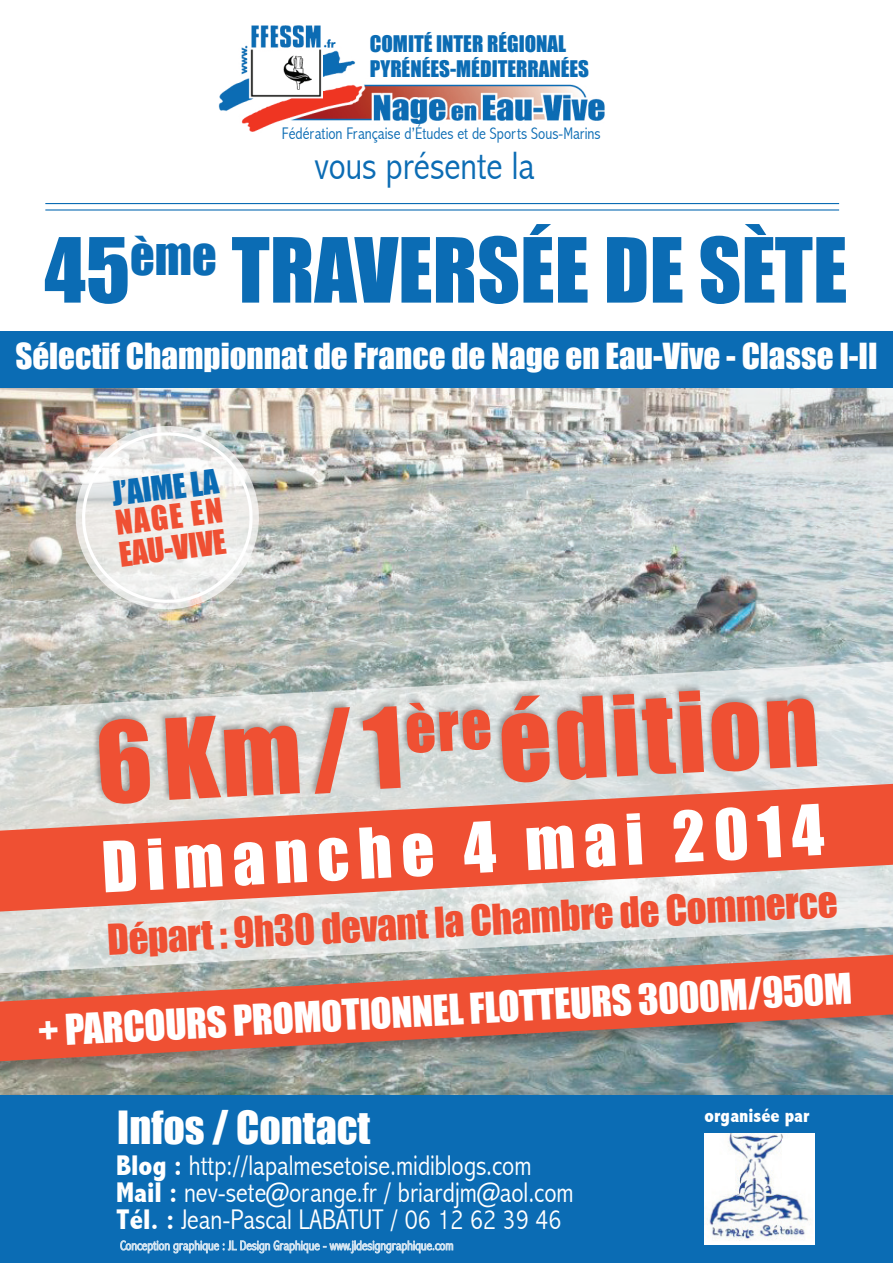
<style>
.page{position:relative;width:893px;height:1263px;background:#fff}
.page>*{position:absolute;margin:0;border:0;box-sizing:border-box;transform-origin:0 0}
.t1{font:103.2px "Impact";color:#ef5033}
.t2{font:82.95px "Impact";color:#0b6cb4}
.t3{font:64.8px "Impact";color:#fff}
.t4{font:42px "Impact";color:#fff}
.t5{font:300 condensed 39.6px "Abadi";color:#0b6cb4}
.t6{font:39px "Impact";color:#fff}
.t7{font:39px "Impact";color:#ef5033}
.t8{font:33px "Impact";color:#fff}
.t9{font:31.2px/31.3px "Impact";color:#ef5033}
.t10{font:31.2px "Impact";color:#0b6cb4}
.t11{font:300 condensed 28.5px/27px "Abadi";color:#fff}
.t12{font:21px/25.2px "Impact";color:#0b6cb4}
.t13{font:800 condensed 19.5px "Abadi";color:#fff}
.t14{font:300 condensed 16.8px "Abadi";color:#0b6cb4}
.s1{font-weight:800}
</style>
<div class="page">
<img style="left:0;top:1079px;width:893px;height:16px">
<img style="left:0;top:388px;width:893px;height:271px">
<div style="left:0;top:1095px;width:893px;height:168px;background:#0b6cb4"></div>
<svg style="left:0;top:659px;width:893px;height:294px"></svg>
<svg style="left:0;top:784px;width:893px;height:127px;fill:#ef5033"></svg>
<div style="left:0;top:953px;width:893px;height:126px;background:#231f20;opacity:.35"></div>
<svg style="left:0;top:955px;width:893px;height:106px;fill:#ef5033"></svg>
<div style="left:92px;top:682px;width:727px;height:123px;background:#231f20;opacity:.33"></div>
<img style="left:218px;top:25px;width:387px;height:107px">
<div style="left:370px;top:36px;width:275px;height:46px;background:#fff"></div>
<div style="left:282px;top:127px;width:331px;height:21px;background:#fff"></div>
<img style="left:704px;top:1134px;width:111px;height:110px">
<hr style="left:45px;top:209px;width:794px;height:2px;background:#0b6cb4">
<hr style="left:45px;top:203px;width:794px;height:1px;background:#0b6cb4">
<div style="left:0;top:332px;width:893px;height:56px;background:#0b6cb4"></div>
<svg style="left:70px;top:420px;width:194px;height:195px"></svg>
<svg style="left:120px;top:1240px;width:333px;height:13px"></svg>
<p class="t12" style="left:370px;top:31px;width:198px">COMITÉ INTER RÉGIONAL<br>PYRÉNÉES-MÉDITERRA</p>
<p class="t12" style="left:549px;top:56px;width:22px">NÉES</p>
<p class="t14" style="left:282px;top:123px;width:320px">Fédération Française d’Études et de Sports Sous-Marins</p>
<h3 class="t5" style="left:315px;top:143px;width:221px">vous présente la</h3>
<h2 class="t2" style="left:44px;top:206px;width:804px">45<sup>ème</sup> traversée de sète</h2>
<p class="t8" style="left:15px;top:331px;width:864px">Sélectif Championnat de France de Nage en Eau-Vive - Classe I-II</p>
<p class="t10" style="left:109px;top:470px;width:109px;rotate:-7deg">J’AIME LA</p>
<p class="t9" style="left:114px;top:507px;width:109px;rotate:-7deg">NAGE EN<br>EA U-VIVE</p>
<h1 class="t1" style="left:92px;top:683px;width:724px;rotate:-3deg">6 Km / 1<sup>ère</sup> édition</h1>
<h3 class="t3" style="left:99px;top:817px;width:724px;rotate:-3deg">Dimanche 4 mai 2014</h3>
<h3 class="t7" style="left:106px;top:909px;width:729px;rotate:-3deg">Départ: 9h30 devantla Chambre de Commerce</h3>
<h3 class="t6" style="left:37px;top:1001px;width:816px;rotate:-3deg">+ PAR COURS PROMOTIONNEL FLOTTE URS 3000M/950M</h3>
<h3 class="t4" style="left:117px;top:1095px;width:255px">Infos / Contact</h3>
<p class="t11" style="left:116px;top:1152px;width:459px"><span class="s1">Blog :</span> http://lapalmesetoise.midiblogs.com<br><span class="s1">Mail :</span> nev-sete@orange.fr / briardjm@aol.com<br><span class="s1">Tél. :</span> Jean-Pascal LABATUT / 06 12 62 39 46</p>
<p class="t13" style="left:704px;top:1104px;width:106px">organisée par</p>
</div>
